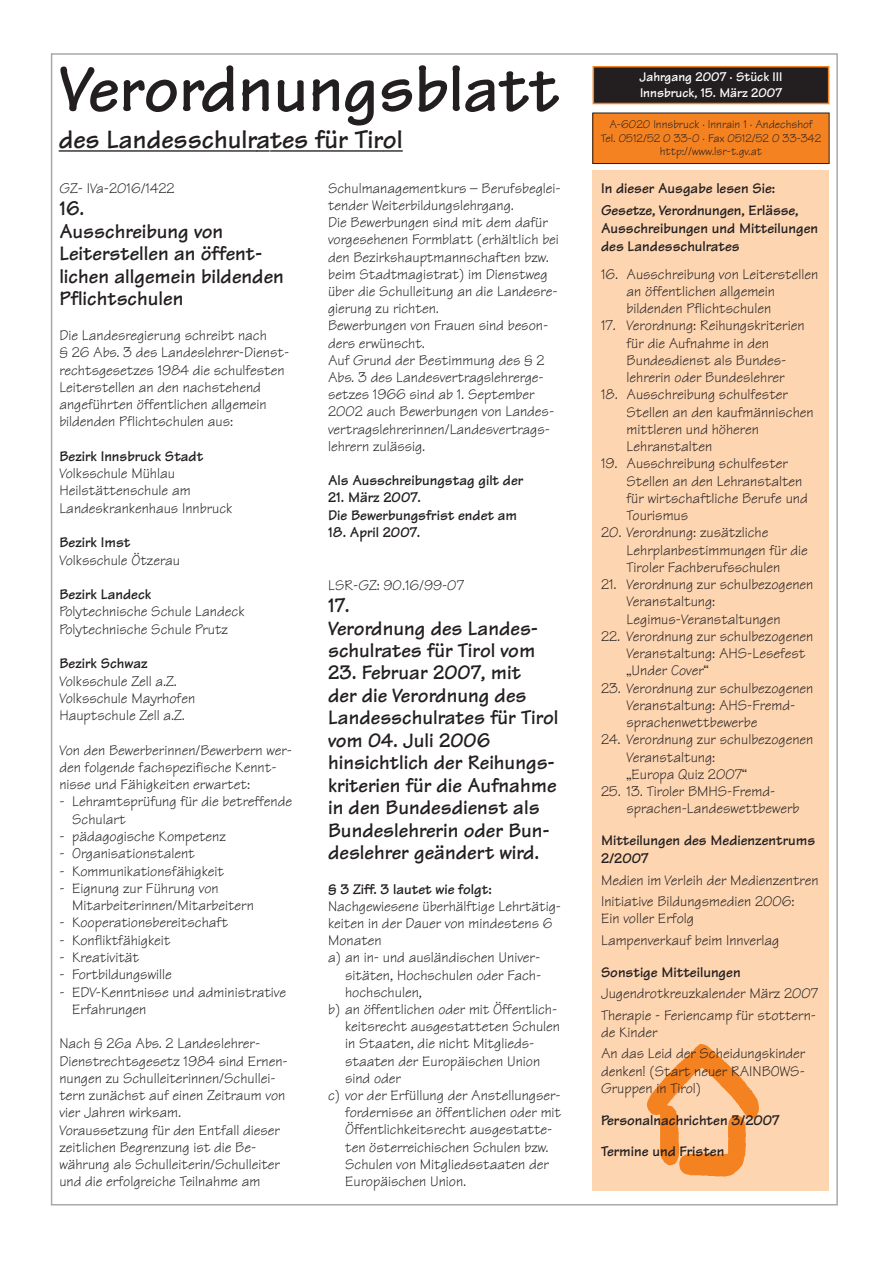
<style>
.page{position:relative;width:893px;height:1263px;background:#fff}
.page>*{position:absolute;margin:0;border:0;box-sizing:border-box;transform-origin:0 0}
.t1{font:700 69px "Tekton";color:#231f20}
.t2{font:700 27px "Tekton";color:#231f20}
.t3{font:700 21px/22.5px "Tekton";color:#231f20}
.t4{font:15px/17.2px "Tekton";color:#231f20}
.t5{font:700 15px/18px "Tekton";color:#231f20}
.t6{font:700 13.5px/16.2px "Tekton";color:#fff}
.t7{font:12px/13.5px "Tekton";color:#231f20;text-align:center}
</style>
<div class="page">
<div style="left:594px;top:67px;width:233px;height:36px;background:#231f20"></div>
<div style="left:592px;top:66px;width:237px;height:38px;border:2px solid #f58220"></div>
<div style="left:592px;top:113px;width:237px;height:51px;background:#f58220"></div>
<div style="left:592px;top:113px;width:237px;height:51px;border:1px solid #231f20"></div>
<div style="left:592px;top:170px;width:237px;height:1021px;background:#fdd5b1"></div>
<img style="left:647px;top:1044px;width:112px;height:133px">
<hr style="left:59px;top:150px;width:198px;height:2px;background:#231f20">
<svg style="left:256px;top:150px;width:13px;height:2px"></svg>
<hr style="left:270px;top:150px;width:113px;height:2px;background:#231f20">
<hr style="left:383px;top:150px;width:20px;height:2px;background:#231f20">
<h1 class="t1" style="left:59px;top:65px;width:502px">Verordnungsblatt</h1>
<h2 class="t2" style="left:59px;top:130px;width:345px">des Landesschulrates für Tirol</h2>
<p class="t4" style="left:59px;top:182px;width:117px">GZ- IVa-2016/1422</p>
<h3 class="t3" style="left:59px;top:200px;width:226px">16.<br>Ausschreibung von<br>Leiterstellen an öffent&shy;lichen allgemein bildenden<br>Pflichtschulen</h3>
<p class="t4" style="left:59px;top:329px;width:231px">Die Landesregierung schreibt nach<br>§ 26 Abs. 3 des Landeslehrer-Dienst&shy;rechtsgesetzes 1984 die schulfesten Leiterstellen an den nachstehend angeführten öffentlichen allgemein bildenden Pflichtschulen aus:</p>
<p class="t5" style="left:59px;top:449px;width:145px">Bezirk Innsbruck Stadt</p>
<p class="t4" style="left:59px;top:467px;width:174px">Volksschule Mühlau<br>Heilstättenschule am<br>Landeskrankenhaus Innbruck</p>
<p class="t5" style="left:59px;top:536px;width:73px">Bezirk Imst</p>
<p class="t4" style="left:59px;top:553px;width:122px">Volksschule Ötzerau</p>
<p class="t5" style="left:59px;top:588px;width:93px">Bezirk Landeck</p>
<p class="t4" style="left:59px;top:605px;width:187px">Polytechnische Schule Landeck<br>Polytechnische Schule Prutz</p>
<p class="t5" style="left:59px;top:657px;width:90px">Bezirk Schwaz</p>
<p class="t4" style="left:59px;top:674px;width:137px">Volksschule Zell a.Z.<br>Volksschule Mayrhofen<br>Hauptschule Zell a.Z.</p>
<p class="t4" style="left:59px;top:743px;width:234px">Von den Bewerberinnen/Bewerbern wer&shy;den folgende fachspezifische Kennt&shy;nisse und Fähigkeiten erwartet:</p>
<p class="t4" style="left:72px;top:795px;width:221px;text-indent:-13px">- Lehramtsprüfung für die betreffende<br>Schulart</p>
<p class="t4" style="left:59px;top:830px;width:168px">- pädagogische Kompetenz</p>
<p class="t4" style="left:59px;top:847px;width:137px">- Organisationstalent</p>
<p class="t4" style="left:59px;top:864px;width:166px">- Kommunikationsfähigkeit</p>
<p class="t4" style="left:72px;top:882px;width:183px;text-indent:-13px">- Eignung zur Führung von<br>Mitarbeiterinnen/Mitarbeitern</p>
<p class="t4" style="left:59px;top:916px;width:170px">- Kooperationsbereitschaft</p>
<p class="t4" style="left:59px;top:933px;width:112px">- Konfliktfähigkeit</p>
<p class="t4" style="left:59px;top:951px;width:81px">- Kreativität</p>
<p class="t4" style="left:59px;top:968px;width:114px">- Fortbildungswille</p>
<p class="t4" style="left:72px;top:985px;width:215px;text-indent:-13px">- EDV-Kenntnisse und administrative<br>Erfahrungen</p>
<p class="t4" style="left:59px;top:1037px;width:230px">Nach § 26a Abs. 2 Landeslehrer-Dienstrechtsgesetz 1984 sind Ernen&shy;nungen zu Schulleiterinnen/Schullei&shy;tern zunächst auf einen Zeitraum von vier Jahren wirksam.<br>Voraussetzung für den Entfall dieser zeitlichen Begrenzung ist die Be&shy;währung als Schulleiterin/Schulleiter und die erfolgreiche Teilnahme am</p>
<p class="t4" style="left:328px;top:182px;width:234px">Schulmanagementkurs – Berufsbeglei&shy;tender Weiterbildungslehrgang.<br>Die Bewerbungen sind mit dem dafür vorgesehenen Formblatt (erhältlich bei den Bezirkshauptmannschaften bzw. beim Stadtmagistrat) im Dienstweg über die Schulleitung an die Landesre&shy;gierung zu richten.<br>Bewerbungen von Frauen sind beson&shy;ders erwünscht.<br>Auf Grund der Bestimmung des § 2<br>Abs. 3 des Landesvertragslehrerge&shy;setzes 1966 sind ab 1. September<br>2002 auch Bewerbungen von Landes&shy;vertragslehrerinnen/Landesvertrags&shy;lehrern zulässig.</p>
<p class="t5" style="left:328px;top:474px;width:197px">Als Ausschreibungstag gilt der</p>
<p class="t5" style="left:328px;top:491px;width:191px;line-height:17.2px">21. März 2007.<br>Die Bewerbungsfrist endet am</p>
<p class="t5" style="left:328px;top:525px;width:94px">18. April 2007.</p>
<p class="t4" style="left:328px;top:578px;width:137px">LSR-GZ: 90.16/99-07</p>
<h3 class="t3" style="left:328px;top:597px;width:212px">17.<br>Verordnung des Landes&shy;schulrates für Tirol vom</h3>
<h3 class="t3" style="left:328px;top:665px;width:232px">23. Februar 2007, mit<br>der die Verordnung des<br>Landesschulrates für Tirol vom 04. Juli 2006 hinsichtlich der Reihungs&shy;kriterien für die Aufnahme in den Bundesdienst als<br>Bundeslehrerin oder Bun&shy;deslehrer geändert wird.</h3>
<p class="t5" style="left:328px;top:882px;width:165px">§ 3 Ziff. 3 lautet wie folgt:</p>
<p class="t4" style="left:328px;top:899px;width:234px">Nachgewiesene überhälftige Lehrtätig&shy;keiten in der Dauer von mindestens 6<br>Monaten<br>a) an in- und ausländischen Univer-</p>
<p class="t4" style="left:345px;top:968px;width:198px">sitäten, Hochschulen oder Fach-</p>
<p class="t4" style="left:345px;top:986px;width:78px">hochschulen,</p>
<p class="t4" style="left:328px;top:1003px;width:231px">b) an öffentlichen oder mit Öffentlich-</p>
<p class="t4" style="left:345px;top:1020px;width:216px">keitsrecht ausgestatteten Schulen</p>
<p class="t4" style="left:345px;top:1037px;width:191px">in Staaten, die nicht Mitglieds-</p>
<p class="t4" style="left:345px;top:1054px;width:197px">staaten der Europäischen Union</p>
<p class="t4" style="left:345px;top:1072px;width:57px">sind oder</p>
<p class="t4" style="left:328px;top:1089px;width:234px">c) vor der Erfüllung der Anstellungser-</p>
<p class="t4" style="left:345px;top:1106px;width:218px">fordernisse an öffentlichen oder mit</p>
<p class="t4" style="left:345px;top:1123px;width:209px">Öffentlichkeitsrecht ausgestatte-</p>
<p class="t4" style="left:345px;top:1140px;width:205px">ten österreichischen Schulen bzw.</p>
<p class="t4" style="left:345px;top:1158px;width:205px">Schulen von Mitgliedsstaaten der</p>
<p class="t4" style="left:345px;top:1175px;width:123px">Europäischen Union.</p>
<p class="t6" style="left:639px;top:70px;width:144px">Jahrgang 2007 · Stück III<br>Innsbruck, 15. März 2007</p>
<p class="t7" style="left:600px;top:120px;width:222px">A-6020 Innsbruck · Innrain 1 · Andechshof<br>Tel. 0512/52 0 33-0 · Fax 0512/52 0 33-342 http://www.lsr-t.gv.at</p>
<p class="t5" style="left:601px;top:179px;width:199px;line-height:22px">In dieser Ausgabe lesen Sie:<br>Gesetze, Verordnungen, Erlässe,</p>
<p class="t5" style="left:601px;top:221px;width:219px">Ausschreibungen und Mitteilungen des Landesschulrates</p>
<p class="t4" style="left:626px;top:267px;width:193px;text-indent:-26px">16. Ausschreibung von Leiterstellen an öffentlichen allgemein bildenden Pflichtschulen</p>
<p class="t4" style="left:626px;top:319px;width:179px;text-indent:-26px">17. Verordnung: Reihungskriterien für die Aufnahme in den<br>Bundesdienst als Bundes&shy;lehrerin oder Bundeslehrer</p>
<p class="t4" style="left:626px;top:388px;width:189px;text-indent:-26px">18. Ausschreibung schulfester<br>Stellen an den kaufmännischen mittleren und höheren<br>Lehranstalten</p>
<p class="t4" style="left:626px;top:457px;width:183px;text-indent:-26px">19. Ausschreibung schulfester<br>Stellen an den Lehranstalten für wirtschaftliche Berufe und<br>Tourismus</p>
<p class="t4" style="left:626px;top:526px;width:183px;text-indent:-26px">20. Verordnung: zusätzliche<br>Lehrplanbestimmungen für die<br>Tiroler Fachberufsschulen</p>
<p class="t4" style="left:626px;top:578px;width:188px;text-indent:-26px">21. Verordnung zur schulbezogenen<br>Veranstaltung:<br>Legimus-Veranstaltungen</p>
<p class="t4" style="left:626px;top:630px;width:188px;text-indent:-26px">22. Verordnung zur schulbezogenen<br>Veranstaltung: AHS-Lesefest „Under Cover“</p>
<p class="t4" style="left:626px;top:681px;width:188px;text-indent:-26px">23. Verordnung zur schulbezogenen<br>Veranstaltung: AHS-Fremd&shy;sprachenwettbewerbe</p>
<p class="t4" style="left:626px;top:733px;width:188px;text-indent:-26px">24. Verordnung zur schulbezogenen<br>Veranstaltung:<br>„Europa Quiz 2007“</p>
<p class="t4" style="left:626px;top:785px;width:174px;text-indent:-26px">25. 13. Tiroler BMHS-Fremd&shy;sprachen-Landeswettbewerb</p>
<p class="t5" style="left:601px;top:833px;width:216px">Mitteilungen des Medienzentrums<br>2/2007</p>
<p class="t4" style="left:601px;top:871px;width:219px;line-height:21.5px">Medien im Verleih der Medienzentren<br>Initiative Bildungsmedien 2006:</p>
<p class="t4" style="left:601px;top:910px;width:180px;line-height:21.5px">Ein voller Erfolg<br>Lampenverkauf beim Innverlag</p>
<p class="t5" style="left:601px;top:965px;width:141px">Sonstige Mitteilungen</p>
<p class="t4" style="left:601px;top:985px;width:218px;line-height:21.5px">Jugendrotkreuzkalender März 2007<br>Therapie - Feriencamp für stottern-</p>
<p class="t4" style="left:601px;top:1024px;width:206px;line-height:21.5px">de Kinder<br>An das Leid der Scheidungskinder</p>
<p class="t4" style="left:601px;top:1064px;width:205px">denken! (Start neuer RAINBOWS-<br>Gruppen in Tirol)</p>
<p class="t5" style="left:601px;top:1106px;width:180px;line-height:31.8px">Personalnachrichten 3/2007<br>Termine und Fristen</p>
</div>
